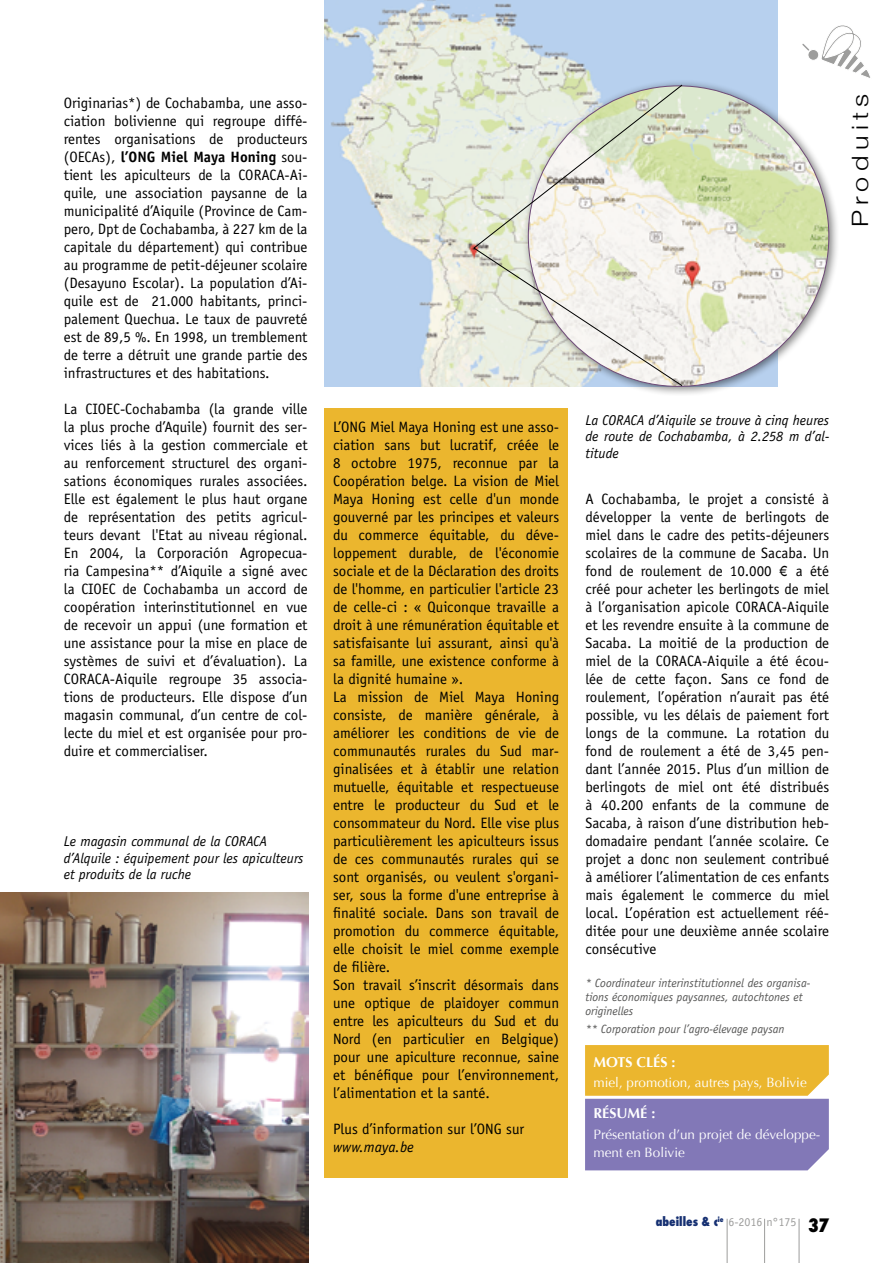
<style>
.page{position:relative;width:893px;height:1263px;background:#fff}
.page>*{position:absolute;margin:0;border:0;box-sizing:border-box;transform-origin:0 0}
.t1{font:300 22.5px "Helvetica Neue";letter-spacing:.2em;color:#000;scale:1.2 1}
.t2{font:800 condensed 18px "Futura";color:#000}
.t3{font:15px/18px "Officina Sans";color:#000;text-align:justify}
.t4{font:italic 15px "Officina Sans";color:#000}
.t5{font:italic 14.25px/16.5px "Officina Sans";color:#000}
.t6{font:700 14.25px "Optima";color:#fff}
.t7{font:13.5px/18px "Optima";color:#fff}
.t8{font:italic 12px/14.4px "Officina Sans";color:#575756}
.t9{font:12px "Officina Sans";color:#9d9d9c}
.s1{font-weight:700}
.s2{font-family:"Florencesans Cond";font-size:14.25px}
.s3{font-family:"Futura";font-weight:800;font-stretch:condensed;color:#163072}
</style>
<div class="page">
<hr style="left:727px;top:1219px;width:1px;height:44px;background:#9d9d9c">
<hr style="left:764px;top:1219px;width:1px;height:44px;background:#9d9d9c">
<hr style="left:799px;top:1219px;width:1px;height:44px;background:#9d9d9c">
<svg style="left:821px;top:25px;width:50px;height:53px"></svg>
<div style="left:808px;top:49px;width:11px;height:11px;background:#9d9d9c;border-radius:50%"></div>
<div style="left:808px;top:49px;width:11px;height:12px;border:1px solid #fff;border-radius:50%"></div>
<svg style="left:802px;top:44px;width:9px;height:8px"></svg>
<svg style="left:585px;top:1045px;width:244px;height:125px;background:#b09683"></svg>
<div style="left:325px;top:408px;width:243px;height:770px;background:#ebb62e"></div>
<img style="left:0;top:892px;width:309px;height:371px">
<img style="left:325px;top:0;width:453px;height:387px">
<div style="left:522px;top:80px;width:317px;height:316px;background:#000;opacity:.5"></div>
<img style="left:528px;top:86px;width:301px;height:300px;border-radius:150px">
<svg style="left:473px;top:84px;width:210px;height:303px"></svg>
<p class="t3" style="left:64px;top:94px;width:245px">Originarias*) de Cochabamba, une asso&shy;ciation bolivienne qui regroupe diffé&shy;rentes organisations de producteurs (OECAs), <span class="s1">l’ONG Miel Maya Honing</span> sou&shy;tient les apiculteurs de la CORACA-Ai&shy;quile, une association paysanne de la municipalité d’Aiquile (Province de Cam&shy;pero, Dpt de Cochabamba, à 227 km de la capitale du département) qui contribue au programme de petit-déjeuner scolaire (Desayuno Escolar). La population d’Ai&shy;quile est de 21.000 habitants, princi&shy;palement Quechua. Le taux de pauvreté est de 89,5 %. En 1998, un tremblement de terre a détruit une grande partie des infrastructures et des habitations.</p>
<p class="t3" style="left:64px;top:400px;width:245px">La CIOEC-Cochabamba (la grande ville la plus proche d’Aquile) fournit des ser&shy;vices liés à la gestion commerciale et au renforcement structurel des organi&shy;sations économiques rurales associées.<br>Elle est également le plus haut organe de représentation des petits agricul&shy;teurs devant l'Etat au niveau régional.<br>En 2004, la Corporación Agropecua&shy;ria Campesina** d’Aiquile a signé avec la CIOEC de Cochabamba un accord de coopération interinstitutionnel en vue de recevoir un appui (une formation et une assistance pour la mise en place de systèmes de suivi et d’évaluation). La CORACA-Aiquile regroupe 35 associa&shy;tions de producteurs. Elle dispose d’un magasin communal, d’un centre de col&shy;lecte du miel et est organisée pour pro&shy;duire et commercialiser.</p>
<p class="t5" style="left:64px;top:833px;width:241px">Le magasin communal de la CORACA d’Alquile : équipement pour les apiculteurs et produits de la ruche</p>
<p class="t3" style="left:333px;top:418px;width:228px;text-align:left">L’ONG Miel Maya Honing est une asso&shy;ciation sans but lucratif, créée le 8 octobre 1975, reconnue par la Coopération belge. La vision de Miel Maya Honing est celle d'un monde gouverné par les principes et valeurs du commerce équitable, du déve&shy;loppement durable, de l'économie sociale et de la Déclaration des droits de l'homme, en particulier l'article 23 de celle-ci : « Quiconque travaille a droit à une rémunération équitable et satisfaisante lui assurant, ainsi qu'à sa famille, une existence conforme à la dignité humaine ».<br>La mission de Miel Maya Honing consiste, de manière générale, à améliorer les conditions de vie de communautés rurales du Sud mar&shy;ginalisées et à établir une relation mutuelle, équitable et respectueuse entre le producteur du Sud et le consommateur du Nord. Elle vise plus particulièrement les apiculteurs issus de ces communautés rurales qui se sont organisés, ou veulent s'organi&shy;ser, sous la forme d'une entreprise à finalité sociale. Dans son travail de promotion du commerce équitable, elle choisit le miel comme exemple de filière.<br>Son travail s’inscrit désormais dans une optique de plaidoyer commun entre les apiculteurs du Sud et du Nord (en particulier en Belgique) pour une apiculture reconnue, saine et bénéfique pour l’environnement, l’alimentation et la santé.</p>
<p class="t3" style="left:333px;top:1120px;width:193px">Plus d’information sur l’ONG sur</p>
<p class="t4" style="left:333px;top:1138px;width:82px">www.maya.be</p>
<h1 class="t1" style="left:842px;top:227px;width:113px;rotate:-90deg">Produits</h1>
<p class="t5" style="left:585px;top:412px;width:245px;text-align:justify">La CORACA d’Aiquile se trouve à cinq heures de route de Cochabamba, à 2.258 m d’al&shy;titude</p>
<p class="t3" style="left:585px;top:490px;width:245px">A Cochabamba, le projet a consisté à développer la vente de berlingots de miel dans le cadre des petits-déjeuners scolaires de la commune de Sacaba. Un fond de roulement de 10.000 <span class="s2">€</span> a été créé pour acheter les berlingots de miel à l’organisation apicole CORACA-Aiquile et les revendre ensuite à la commune de Sacaba. La moitié de la production de miel de la CORACA-Aiquile a été écou&shy;lée de cette façon. Sans ce fond de roulement, l’opération n’aurait pas été possible, vu les délais de paiement fort longs de la commune. La rotation du fond de roulement a été de 3,45 pen&shy;dant l’année 2015. Plus d’un million de berlingots de miel ont été distribués à 40.200 enfants de la commune de Sacaba, à raison d’une distribution heb&shy;domadaire pendant l’année scolaire. Ce projet a donc non seulement contribué à améliorer l’alimentation de ces enfants mais également le commerce du miel local. L’opération est actuellement réé&shy;ditée pour une deuxième année scolaire consécutive</p>
<p class="t8" style="left:585px;top:975px;width:226px">* Coordinateur interinstitutionnel des organisa&shy;tions économiques paysannes, autochtones et originelles</p>
<p class="t8" style="left:585px;top:1022px;width:201px">** Corporation pour l’agro-élevage paysan</p>
<p class="t6" style="left:594px;top:1053px;width:83px">MOTS CLÉS :</p>
<p class="t7" style="left:594px;top:1074px;width:215px">miel, promotion, autres pays, Bolivie</p>
<p class="t6" style="left:594px;top:1105px;width:63px">RÉSUMÉ :</p>
<p class="t7" style="left:594px;top:1126px;width:228px">Présentation d’un projet de développe&shy;ment en Bolivie</p>
<p class="t9" style="left:656px;top:1215px;width:142px"><span class="s3">abeilles &amp; c</span><sup>ie</sup> 6-2016 n°175</p>
<p class="t2" style="left:808px;top:1213px;width:23px">37</p>
</div>
